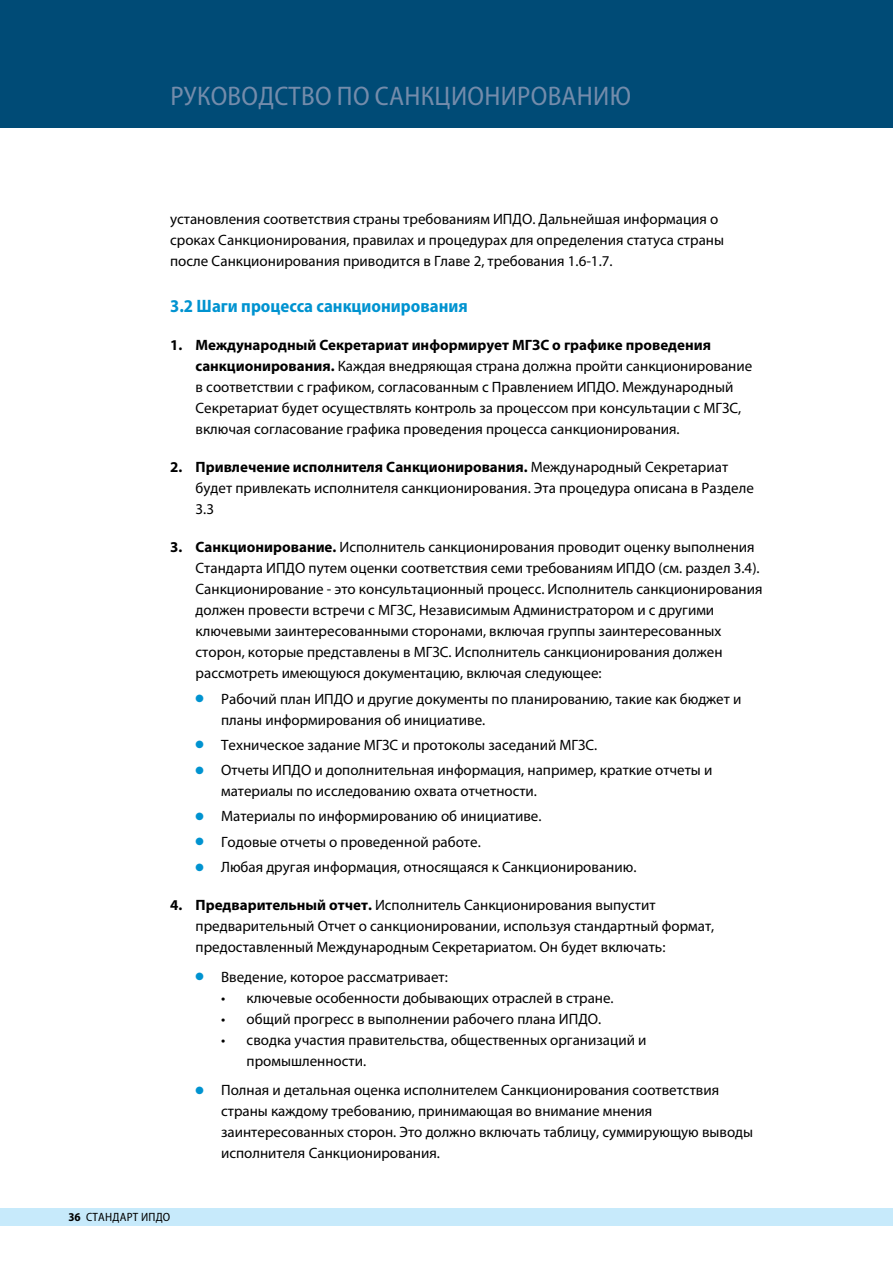
<style>
.page{position:relative;width:893px;height:1263px;background:#fff}
.page>*{position:absolute;margin:0;border:0;box-sizing:border-box;transform-origin:0 0}
.t1{font:semi-condensed 27px "Myriad Pro";letter-spacing:.08em;color:#748cab}
.t2{font:700 semi-condensed 18px "Myriad Pro";color:#0093d0}
.t3{font:15px/21px "Myriad Pro";color:#000}
.t4{font:semi-condensed 12px "Myriad Pro";letter-spacing:.02em;color:#000}
.s1{font-weight:700}
.s2{color:#0093d0}
</style>
<div class="page">
<div style="left:0;top:0;width:893px;height:128px;background:#004b76"></div>
<div style="left:0;top:1208px;width:893px;height:18px;background:#c7eafb"></div>
<h1 class="t1" style="left:170px;top:82px;width:462px">Руководство по Cанкционированию</h1>
<p class="t3" style="left:170px;top:208px;width:555px">установления соответствия страны требованиям ИПДО. Дальнейшая информация о сроках санкционирования, правилах и процедурах для определения статуса страны после санкционирования приводится в Главе 2, требования 1.6-1.7.</p>
<p class="t2" style="left:170px;top:296px;width:299px">3.2 Шаги процесса санкционирования</p>
<p class="t3" style="left:196px;top:335px;width:558px;text-indent:-26px"><span class="s1">1. Международный Секретариат информирует МГЗС о графике проведения санкционирования.</span> Каждая внедряющая страна должна пройти санкционирование в соответствии с графиком, согласованным с Правлением ИПДО. Международный Секретариат будет осуществлять контроль за процессом при консультации с МГЗС, включая согласование графика проведения процесса санкционирования.</p>
<p class="t3" style="left:196px;top:457px;width:560px;text-indent:-26px"><span class="s1">2. Привлечение исполнителя санкционирования.</span> Международный Секретариат будет привлекать исполнителя санкционирования. Эта процедура описана в Разделе<br>3.3</p>
<p class="t3" style="left:196px;top:537px;width:568px;text-indent:-26px"><span class="s1">3. Санкционирование.</span> Исполнитель санкционирования проводит оценку выполнения Стандарта ИПДО путем оценки соответствия семи требованиям ИПДО (см. раздел 3.4).<br>Санкционирование - это консультационный процесс. Исполнитель санкционирования должен провести встречи с МГЗС, Независимым Администратором и с другими ключевыми заинтересованными сторонами, включая группы заинтересованных сторон, которые представлены в МГЗС. Исполнитель санкционирования должен рассмотреть имеющуюся документацию, включая следующее:</p>
<p class="t3" style="left:221px;top:688px;width:522px;text-indent:-26px"><span class="s2">●</span> Рабочий план ИПДО и другие документы по планированию, такие как бюджет и планы информирования об инициативе.</p>
<p class="t3" style="left:196px;top:734px;width:403px"><span class="s2">●</span> Техническое задание МГЗС и протоколы заседаний МГЗС.</p>
<p class="t3" style="left:221px;top:759px;width:493px;text-indent:-26px"><span class="s2">●</span> Отчеты ИПДО и дополнительная информация, например, краткие отчеты и материалы по исследованию охвата отчетности.</p>
<p class="t3" style="left:196px;top:806px;width:347px"><span class="s2">●</span> Материалы по информированию об инициативе.</p>
<p class="t3" style="left:196px;top:831px;width:287px"><span class="s2">●</span> Годовые отчеты о проведенной работе.</p>
<p class="t3" style="left:196px;top:856px;width:442px"><span class="s2">●</span> Любая другая информация, относящаяся к Cанкционированию.</p>
<p class="t3" style="left:196px;top:894px;width:520px;text-indent:-26px"><span class="s1">4. Предварительный отчет.</span> Исполнитель санкционирования выпустит предварительный Отчет о санкционировании, используя стандартный формат, предоставленный Международным Секретариатом. Он будет включать:</p>
<p class="t3" style="left:196px;top:966px;width:254px"><span class="s2">●</span> Введение, которое рассматривает:</p>
<p class="t3" style="left:221px;top:987px;width:394px">• ключевые особенности добывающих отраслей в стране.</p>
<p class="t3" style="left:221px;top:1008px;width:382px">• общий прогресс в выполнении рабочего плана ИПДО.</p>
<p class="t3" style="left:247px;top:1029px;width:401px;text-indent:-26px">• сводка участия правительства, общественных организаций и промышленности.</p>
<p class="t3" style="left:221px;top:1079px;width:534px;text-indent:-26px"><span class="s2">●</span> Полная и детальная оценка исполнителем санкционирования соответствия страны каждому требованию, принимающая во внимание мнения заинтересованных сторон. Это должно включать таблицу, суммирующую выводы исполнителя санкционирования.</p>
<p class="t4" style="left:68px;top:1210px;width:103px"><span class="s1">36</span> Стандарт ИПДО</p>
</div>
